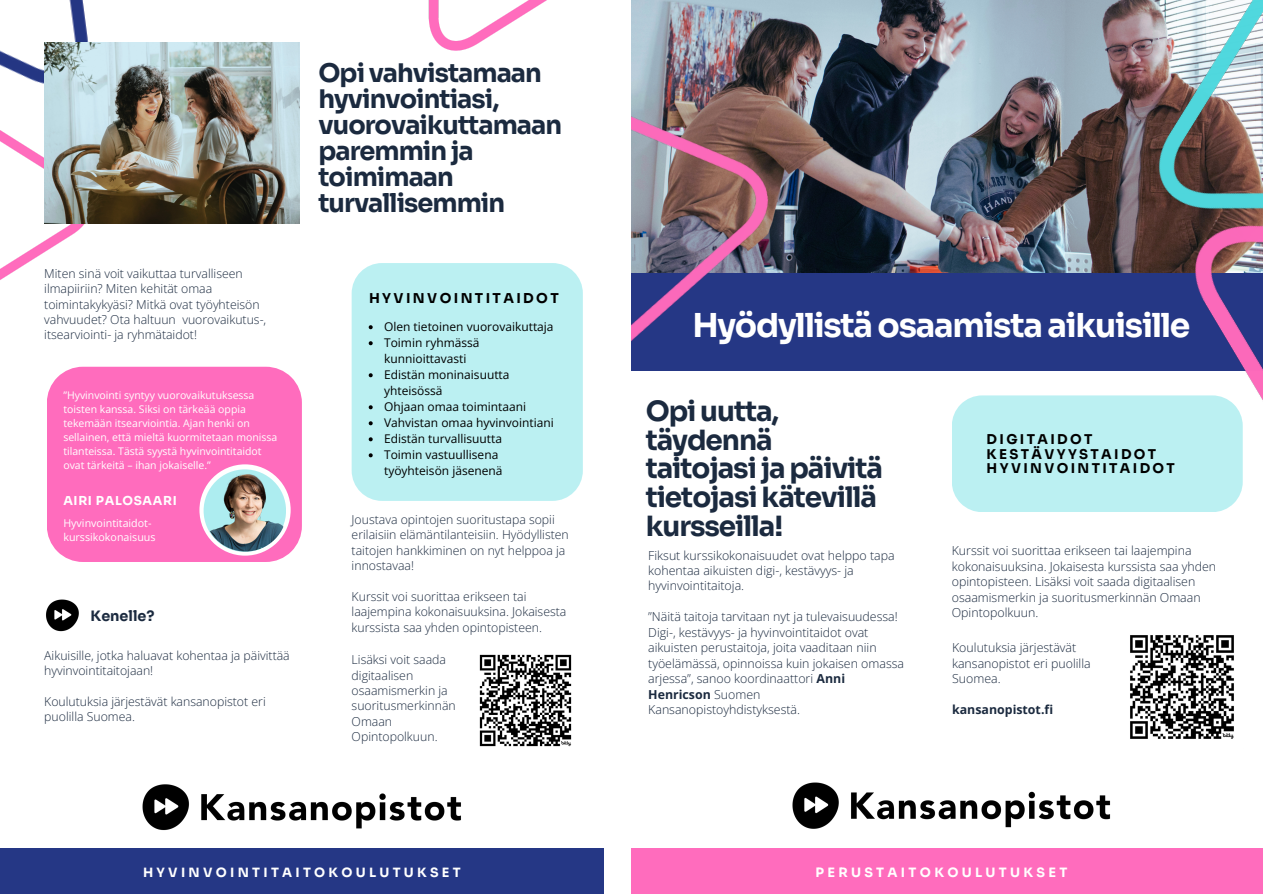
<style>
.page{position:relative;width:1263px;height:894px;background:#fff}
.page>*{position:absolute;margin:0;border:0;box-sizing:border-box;transform-origin:0 0}
.t1{font:700 32.85px "Sora";letter-spacing:-.04em;color:#fff}
.t2{font:700 27.9px/28.7px "Sora";letter-spacing:-.04em;color:#1b2a3f}
.t3{font:700 25.65px/26.1px "Sora";letter-spacing:-.04em;color:#1b2a3f}
.t4{font:700 14.4px "Sora";color:#1b2a3f}
.t5{font:700 13.65px "Sora";letter-spacing:.175em;color:#000}
.t6{font:700 13.5px/14.5px "Sora";letter-spacing:.175em;color:#000}
.t7{font:700 12.9px "Sora";letter-spacing:.26em;color:#fff}
.t8{font:700 12.75px "Sora";letter-spacing:.26em;color:#fff}
.t9{font:300 12.45px/15.5px "Open Sans";color:#1b2a3f}
.t10{font:700 12.45px "Open Sans";color:#1b2a3f}
.t11{font:300 12.3px/15.3px "Open Sans";color:#1b2a3f}
.t12{font:700 12.3px "Sora";letter-spacing:.055em;color:#fff}
.t13{font:12px/16px "Open Sans";color:#000}
.t14{font:10.65px/14.2px "Open Sans";color:#fff}
.t15{font:10.5px/14px "Open Sans";color:#fff}
.s1{font-weight:700}
</style>
<div class="page">
<img style="left:813px;top:0;width:214px;height:272px">
<div style="left:631px;top:273px;width:632px;height:97px;background:#253785"></div>
<div style="left:631px;top:847px;width:632px;height:46px;background:#ff6cbd"></div>
<img style="left:792px;top:782px;width:319px;height:47px">
<div style="left:952px;top:395px;width:75px;height:117px;background:#bbf0f2"></div>
<img style="left:1130px;top:635px;width:104px;height:104px">
<img style="left:1027px;top:0;width:216px;height:512px">
<img style="left:1055px;top:0;width:208px;height:477px">
<img style="left:631px;top:0;width:182px;height:342px">
<div style="left:352px;top:263px;width:231px;height:237px;background:#bbf0f2;border-radius:30px"></div>
<div style="left:47px;top:366px;width:255px;height:196px;background:#ff6cbd"></div>
<svg style="left:199px;top:464px;width:92px;height:91px"></svg>
<img style="left:204px;top:468px;width:83px;height:83px;border-radius:50%">
<img style="left:0;top:137px;width:155px;height:273px">
<img style="left:0;top:0;width:89px;height:137px">
<img style="left:44px;top:42px;width:256px;height:181px">
<div style="left:0;top:847px;width:604px;height:46px;background:#253785"></div>
<img style="left:46px;top:599px;width:33px;height:32px">
<svg style="left:369px;top:325px;width:4px;height:4px"></svg>
<svg style="left:369px;top:341px;width:4px;height:4px"></svg>
<svg style="left:369px;top:373px;width:4px;height:4px"></svg>
<svg style="left:369px;top:405px;width:4px;height:4px"></svg>
<svg style="left:369px;top:421px;width:4px;height:4px"></svg>
<svg style="left:369px;top:437px;width:4px;height:4px"></svg>
<svg style="left:369px;top:453px;width:4px;height:4px"></svg>
<img style="left:125px;top:784px;width:354px;height:64px">
<img style="left:479px;top:654px;width:93px;height:93px">
<img style="left:428px;top:0;width:354px;height:86px">
<h2 class="t11" style="left:44px;top:265px;width:224px">Miten sinä voit vaikuttaa turvalliseen ilmapiiriin? Miten kehität omaa toimintakykyäsi? Mitkä ovat työyhteisön vahvuudet? Ota haltuun vuorovaikutus-, itsearviointi- ja ryhmätaidot!</h2>
<p class="t15" style="left:63px;top:387px;width:215px">”Hyvinvointi syntyy vuorovaikutuksessa toisten kanssa. Siksi on tärkeää oppia tekemään itsearviointia. Ajan henki on sellainen, että mieltä kuormitetaan monissa tilanteissa. Tästä syystä hyvinvointitaidot</p>
<p class="t15" style="left:63px;top:457px;width:149px">ovat tärkeitä – ihan jokaiselle.”</p>
<p class="t12" style="left:63px;top:492px;width:115px">AIRI PALOSAARI</p>
<p class="t14" style="left:63px;top:515px;width:94px">Hyvinvointitaidot&shy;kurssikokonaisuus</p>
<p class="t4" style="left:91px;top:606px;width:66px">Kenelle?</p>
<p class="t11" style="left:44px;top:647px;width:247px">Aikuisille, jotka haluavat kohentaa ja päivittää hyvinvointitaitojaan!</p>
<p class="t11" style="left:44px;top:693px;width:223px">Koulutuksia järjestävät kansanopistot eri puolilla Suomea.</p>
<h1 class="t3" style="left:318px;top:60px;width:245px">Opi vahvistamaan hyvinvointiasi, vuorovaikuttamaan paremmin ja toimimaan turvallisemmin</h1>
<p class="t5" style="left:369px;top:290px;width:191px">HYVINVOINTITAIDOT</p>
<p class="t13" style="left:384px;top:318px;width:171px">Olen tietoinen vuorovaikuttaja</p>
<p class="t13" style="left:384px;top:334px;width:97px">Toimin ryhmässä kunnioittavasti</p>
<p class="t13" style="left:384px;top:366px;width:127px">Edistän moninaisuutta yhteisössä</p>
<p class="t13" style="left:384px;top:398px;width:144px">Ohjaan omaa toimintaani</p>
<p class="t13" style="left:384px;top:414px;width:171px">Vahvistan omaa hyvinvointiani</p>
<p class="t13" style="left:384px;top:430px;width:119px">Edistän turvallisuutta</p>
<p class="t13" style="left:384px;top:446px;width:120px">Toimin vastuullisena työyhteisön jäsenenä</p>
<p class="t11" style="left:352px;top:511px;width:219px">Joustava opintojen suoritustapa sopii erilaisiin elämäntilanteisiin. Hyödyllisten taitojen hankkiminen on nyt helppoa ja innostavaa!</p>
<p class="t11" style="left:352px;top:588px;width:216px">Kurssit voi suorittaa erikseen tai laajempina kokonaisuuksina. Jokaisesta kurssista saa yhden opintopisteen.</p>
<h6 class="t11" style="left:352px;top:651px;width:106px">Lisäksi voit saada digitaalisen osaamismerkin ja suoritusmerkinnän<br>Omaan<br>Opintopolkuun.</h6>
<h3 class="t8" style="left:143px;top:864px;width:319px">HYVINVOINTITAITOKOULUTUKSET</h3>
<p class="t1" style="left:692px;top:304px;width:500px">Hyödyllistä osaamista aikuisille</p>
<p class="t2" style="left:646px;top:397px;width:239px">Opi uutta, täydennä taitojasi ja päivitä tietojasi kätevillä kursseilla!</p>
<p class="t9" style="left:648px;top:546px;width:248px">Fiksut kurssikokonaisuudet ovat helppo tapa kohentaa aikuisten digi-, kestävyys- ja hyvinvointitaitoja.</p>
<h5 class="t9" style="left:648px;top:608px;width:257px">”Näitä taitoja tarvitaan nyt ja tulevaisuudessa!<br>Digi-, kestävyys- ja hyvinvointitaidot ovat aikuisten perustaitoja, joita vaaditaan niin työelämässä, opinnoissa kuin jokaisen omassa arjessa”, sanoo koordinaattori <span class="s1">Anni Henricson</span> Suomen Kansanopistoyhdistyksestä.</h5>
<p class="t6" style="left:987px;top:432px;width:190px">DIGITAIDOT<br>KESTÄVYYSTAIDOT<br>HYVINVOINTITAIDOT</p>
<p class="t9" style="left:952px;top:542px;width:266px">Kurssit voi suorittaa erikseen tai laajempina kokonaisuuksina. Jokaisesta kurssista saa yhden opintopisteen. Lisäksi voit saada digitaalisen osaamismerkin ja suoritusmerkinnän Omaan Opintopolkuun.</p>
<h4 class="t9" style="left:952px;top:639px;width:140px">Koulutuksia järjestävät kansanopistot eri puolilla<br>Suomea.</h4>
<p class="t10" style="left:952px;top:700px;width:102px">kansanopistot.fi</p>
<p class="t7" style="left:815px;top:864px;width:253px">PERUSTAITOKOULUTUKSET</p>
</div>
